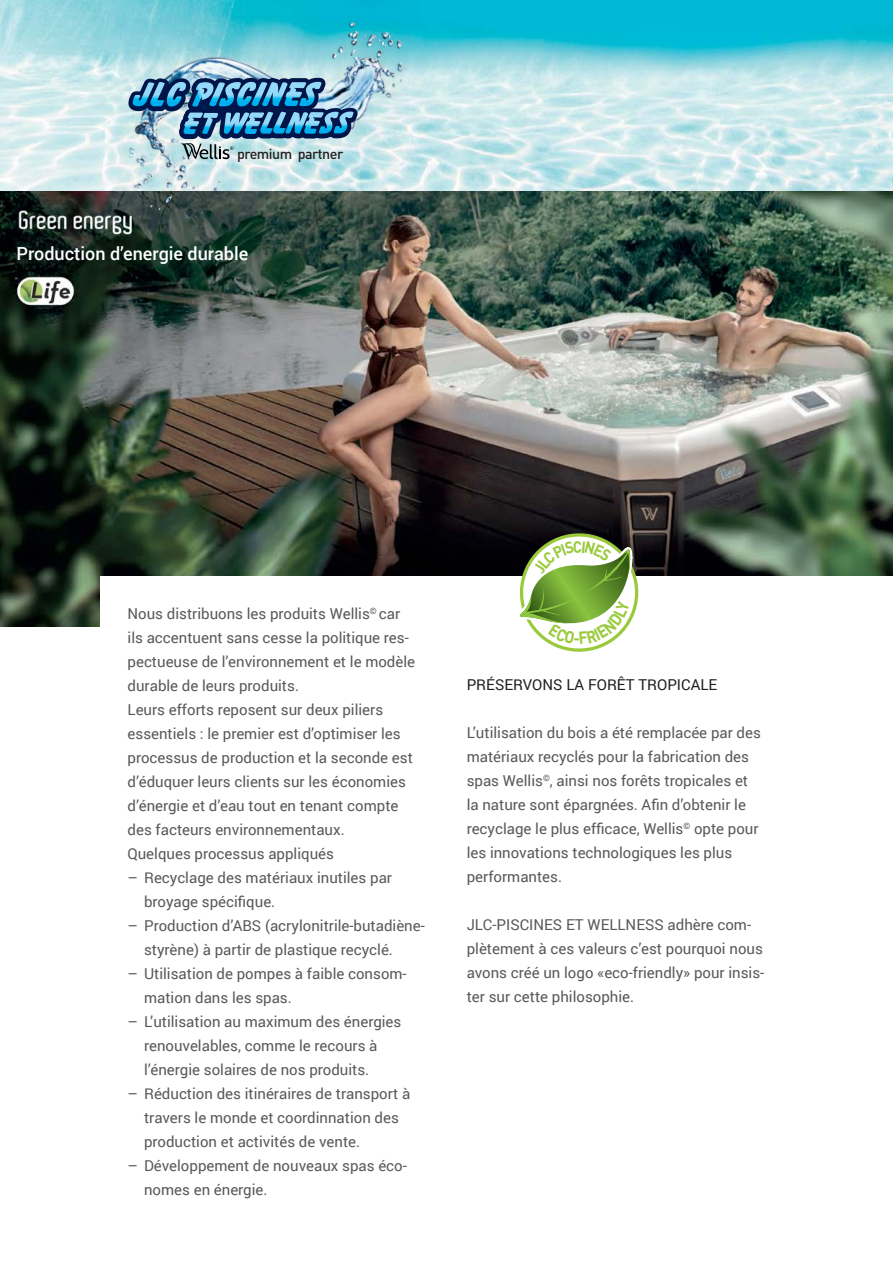
<style>
.page{position:relative;width:893px;height:1263px;background:#fff}
.page>*{position:absolute;margin:0;border:0;box-sizing:border-box;transform-origin:0 0}
.t1{font:500 18px "Roboto";color:#fff}
.t2{font:15px/24px "Roboto";color:#58595b}
.t3{font:15px "Roboto";color:#231f20}
.t4{font:500 14.25px "DIN Pro";letter-spacing:-.035em;color:#231f20}
</style>
<div class="page">
<img style="left:0;top:190px;width:893px;height:437px">
<div style="left:101px;top:576px;width:792px;height:136px;background:#fff"></div>
<img style="left:0;top:0;width:893px;height:190px">
<svg style="left:145px;top:16px;width:264px;height:201px"></svg>
<img style="left:118px;top:22px;width:285px;height:195px">
<svg style="left:514px;top:528px;width:129px;height:124px"></svg>
<p class="t4" style="left:237px;top:143px;width:108px">premium partner</p>
<p class="t1" style="left:16px;top:240px;width:233px">Production d’energie durable</p>
<p class="t2" style="left:128px;top:601px;width:289px">Nous distribuons les produits Wellis<sup>©</sup> car ils accentuent sans cesse la politique res&shy;pectueuse de l’environnement et le modèle durable de leurs produits.<br>Leurs efforts reposent sur deux piliers essentiels : le premier est d’optimiser les processus de production et la seconde est d’éduquer leurs clients sur les économies d’énergie et d’eau tout en tenant compte des facteurs environnementaux.<br>Quelques processus appliqués</p>
<p class="t2" style="left:144px;top:865px;width:249px;text-indent:-16px">– Recyclage des matériaux inutiles par broyage spécifique.</p>
<p class="t2" style="left:144px;top:913px;width:282px;text-indent:-16px">– Production d’ABS (acrylonitrile-butadiène&shy;styrène) à partir de plastique recyclé.</p>
<p class="t2" style="left:144px;top:961px;width:264px;text-indent:-16px">– Utilisation de pompes à faible consom&shy;mation dans les spas.</p>
<p class="t2" style="left:144px;top:1009px;width:259px;text-indent:-16px">– L’utilisation au maximum des énergies renouvelables, comme le recours à l’énergie solaires de nos produits.</p>
<p class="t2" style="left:144px;top:1081px;width:268px;text-indent:-16px">– Réduction des itinéraires de transport à travers le monde et coordinnation des production et activités de vente.</p>
<p class="t2" style="left:144px;top:1153px;width:264px;text-indent:-16px">– Développement de nouveaux spas éco&shy;nomes en énergie.</p>
<p class="t3" style="left:467px;top:674px;width:252px">PRéSERVONS LA FORÊT TROPICALE</p>
<p class="t2" style="left:467px;top:720px;width:296px">L’utilisation du bois a été remplacée par des matériaux recyclés pour la fabrication des spas Wellis<sup>©</sup>, ainsi nos forêts tropicales et la nature sont épargnées. Afin d’obtenir le recyclage le plus efficace, Wellis<sup>©</sup> opte pour les innovations technologiques les plus performantes.</p>
<p class="t2" style="left:467px;top:912px;width:299px">JLC-PISCINES ET WELLNESS adhère com&shy;plètement à ces valeurs c’est pourquoi nous avons créé un logo «eco-friendly» pour insis&shy;ter sur cette philosophie.</p>
</div>
